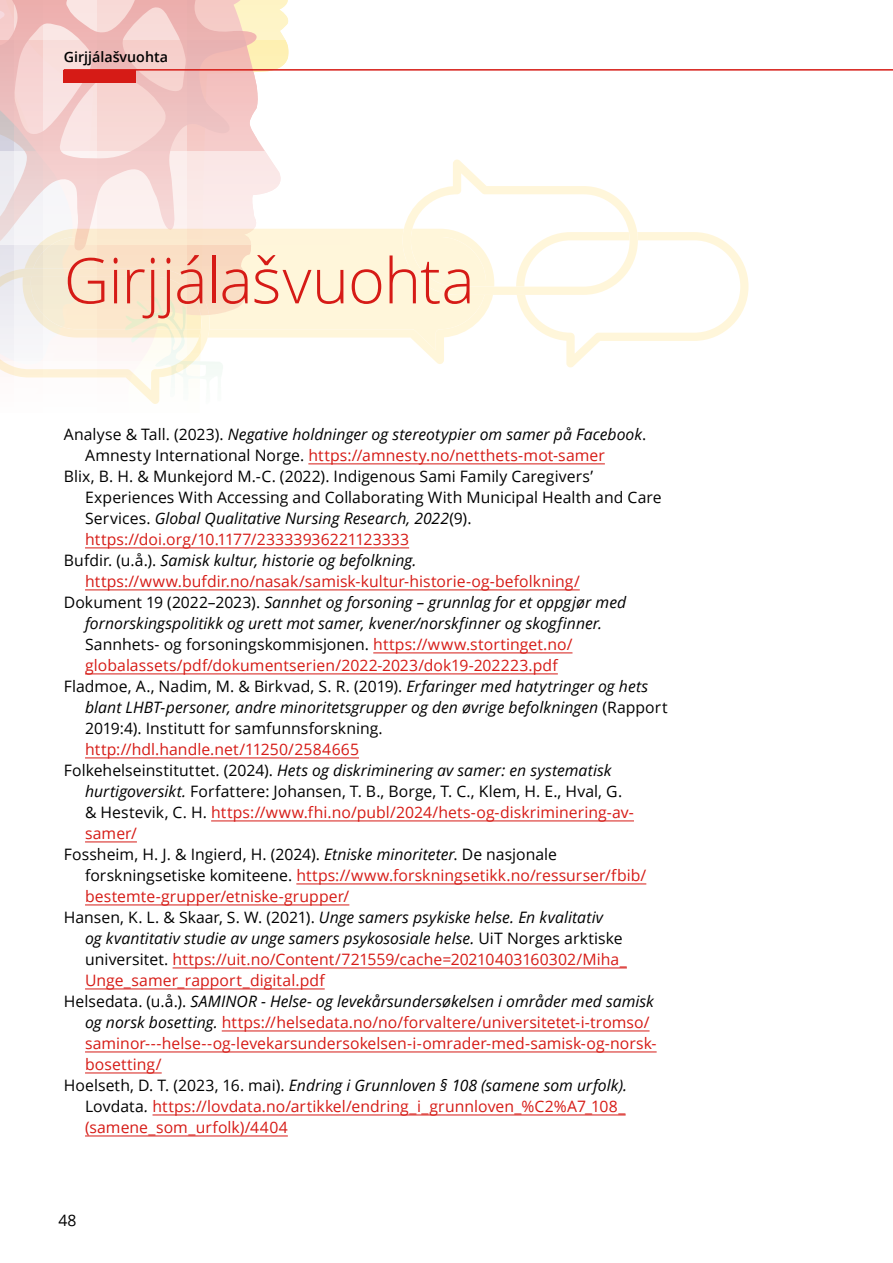
<style>
.page{position:relative;width:893px;height:1263px;background:#fff}
.page>*{position:absolute;margin:0;border:0;box-sizing:border-box;transform-origin:0 0}
.UnOverskrift_1{font:300 63px "Open Sans";letter-spacing:-.015em;color:#d61b16}
.friliste{font:15.75px/21px "Open Sans";letter-spacing:.005em;color:#d61b16}
.friliste-2{font:italic 15.75px/21px "Open Sans";color:#000}
.friliste-3{font:15.75px/21px "Open Sans";letter-spacing:.005em;color:#000}
.t1{font:600 14.25px "Open Sans";color:#000}
.s1{font-style:normal}
.s2{font-style:normal;color:#d61b16}
.s3{font-style:italic}
.s4{color:#d61b16}
.s5{color:#000}
.s6{font-style:italic;color:#000}
</style>
<div class="page">
<svg style="left:257px;top:40px;width:24px;height:111px"></svg>
<svg style="left:257px;top:0;width:32px;height:40px"></svg>
<svg style="left:0;top:0;width:257px;height:229px;background:#f3cbc8"></svg>
<svg style="left:0;top:4px;width:5px;height:30px"></svg>
<svg style="left:224px;top:229px;width:179px;height:109px;background:#fef3d8"></svg>
<svg style="left:0;top:84px;width:224px;height:320px"></svg>
<svg style="left:403px;top:160px;width:345px;height:207px"></svg>
<hr style="left:308px;top:464px;width:297px;height:1px;background:#d61b16">
<hr style="left:85px;top:548px;width:324px;height:1px;background:#d61b16">
<hr style="left:85px;top:590px;width:495px;height:1px;background:#d61b16">
<hr style="left:373px;top:653px;width:199px;height:1px;background:#d61b16">
<hr style="left:85px;top:674px;width:473px;height:1px;background:#d61b16">
<hr style="left:85px;top:758px;width:274px;height:1px;background:#d61b16">
<hr style="left:211px;top:821px;width:423px;height:1px;background:#d61b16">
<hr style="left:85px;top:842px;width:52px;height:1px;background:#d61b16">
<hr style="left:296px;top:884px;width:350px;height:1px;background:#d61b16">
<hr style="left:85px;top:905px;width:264px;height:1px;background:#d61b16">
<hr style="left:173px;top:968px;width:454px;height:1px;background:#d61b16">
<hr style="left:85px;top:989px;width:240px;height:1px;background:#d61b16">
<hr style="left:222px;top:1031px;width:428px;height:1px;background:#d61b16">
<hr style="left:85px;top:1052px;width:572px;height:1px;background:#d61b16">
<hr style="left:85px;top:1073px;width:77px;height:1px;background:#d61b16">
<hr style="left:153px;top:1115px;width:473px;height:1px;background:#d61b16">
<hr style="left:85px;top:1136px;width:203px;height:1px;background:#d61b16">
<div style="left:64px;top:70px;width:72px;height:13px;background:#d61b16"></div>
<hr style="left:64px;top:69px;width:829px;height:2px;background:#d61b16">
<p class="t1" style="left:64px;top:47px;width:106px">Girjjálašvuohta</p>
<h2 class="UnOverskrift_1" style="left:64px;top:237px;width:412px">Girjjálašvuohta</h2>
<p class="friliste-2" style="left:85px;top:423px;width:563px;text-indent:-21px"><span class="s1">Analyse &amp; Tall. (2023).</span> Negative holdninger og stereotypier om samer på Facebook<span class="s1">.<br>Amnesty International Norge.</span> <span class="s2">https://amnesty.no/netthets-mot-samer</span></p>
<p class="friliste-3" style="left:85px;top:465px;width:578px;text-indent:-21px">Blix, B. H. &amp; Munkejord M.-C. (2022). Indigenous Sami Family Caregivers’ Experiences With Accessing and Collaborating With Municipal Health and Care Services. <span class="s3">Global Qualitative Nursing Research, 2022</span>(9). <span class="s4">https://doi.org/10.1177/23333936221123333</span></p>
<p class="friliste" style="left:85px;top:549px;width:496px;text-indent:-21px"><span class="s5">Bufdir. (u.å.).</span> <span class="s6">Samisk kultur, historie og befolkning. </span>https://www.bufdir.no/nasak/samisk-kultur-historie-og-befolkning/</p>
<p class="friliste-2" style="left:85px;top:591px;width:543px;text-indent:-21px"><span class="s1">Dokument 19 (2022–2023).</span> Sannhet og forsoning – grunnlag for et oppgjør med fornorskingspolitikk og urett mot samer, kvener/norskfinner og skogfinner.<br><span class="s1">Sannhets- og forsoningskommisjonen.</span> <span class="s2">https://www.stortinget.no/ globalassets/pdf/dokumentserien/2022-2023/dok19-202223.pdf</span></p>
<p class="friliste-2" style="left:85px;top:675px;width:584px;text-indent:-21px"><span class="s1">Fladmoe, A., Nadim, M. &amp; Birkvad, S. R. (2019).</span> Erfaringer med hatytringer og hets blant LHBT-personer, andre minoritetsgrupper og den øvrige befolkningen <span class="s1">(Rapport 2019:4). Institutt for samfunnsforskning.<br></span><span class="s2">http://hdl.handle.net/11250/2584665</span></p>
<p class="friliste-3" style="left:85px;top:759px;width:550px;text-indent:-21px">Folkehelseinstituttet. (2024). <span class="s3">Hets og diskriminering av samer: en systematisk hurtigoversikt.</span> Forfattere: Johansen, T. B., Borge, T. C., Klem, H. E., Hval, G. &amp; Hestevik, C. H. <span class="s4">https://www.fhi.no/publ/2024/hets-og-diskriminering-av&shy;samer/</span></p>
<p class="friliste" style="left:85px;top:843px;width:563px;text-indent:-21px"><span class="s5">Fossheim, H. J. &amp; Ingierd, H. (2024).</span> <span class="s6">Etniske minoriteter</span><span class="s5">. De nasjonale forskningsetiske komiteene.</span> https://www.forskningsetikk.no/ressurser/fbib/ bestemte-grupper/etniske-grupper/</p>
<p class="friliste" style="left:85px;top:906px;width:543px;text-indent:-21px"><span class="s5">Hansen, K. L. &amp; Skaar, S. W. (2021).</span> <span class="s6">Unge samers psykiske helse. En kvalitativ<br>og kvantitativ studie av unge samers psykososiale helse.</span> <span class="s5">UiT Norges arktiske universitet.</span> https://uit.no/Content/721559/cache=20210403160302/Miha_ Unge_samer_rapport_digital.pdf</p>
<p class="friliste" style="left:85px;top:990px;width:573px;text-indent:-21px"><span class="s5">Helsedata. (u.å.).</span> <span class="s6">SAMINOR - Helse- og levekårsundersøkelsen i områder med samisk og norsk bosetting.</span> https://helsedata.no/no/forvaltere/universitetet-i-tromso/ saminor---helse--og-levekarsundersokelsen-i-omrader-med-samisk-og-norsk&shy;bosetting/</p>
<p class="friliste" style="left:85px;top:1074px;width:544px;text-align:justify;text-indent:-21px"><span class="s5">Hoelseth, D. T. (2023, 16. mai).</span> <span class="s6">Endring i Grunnloven § 108 (samene som urfolk).<br></span><span class="s5">Lovdata</span><span class="s6">.</span> https://lovdata.no/artikkel/endring_i_grunnloven_%C2%A7_108_ (samene_som_urfolk)/4404</p>
<p class="friliste-3" style="left:59px;top:1209px;width:20px">48</p>
</div>
